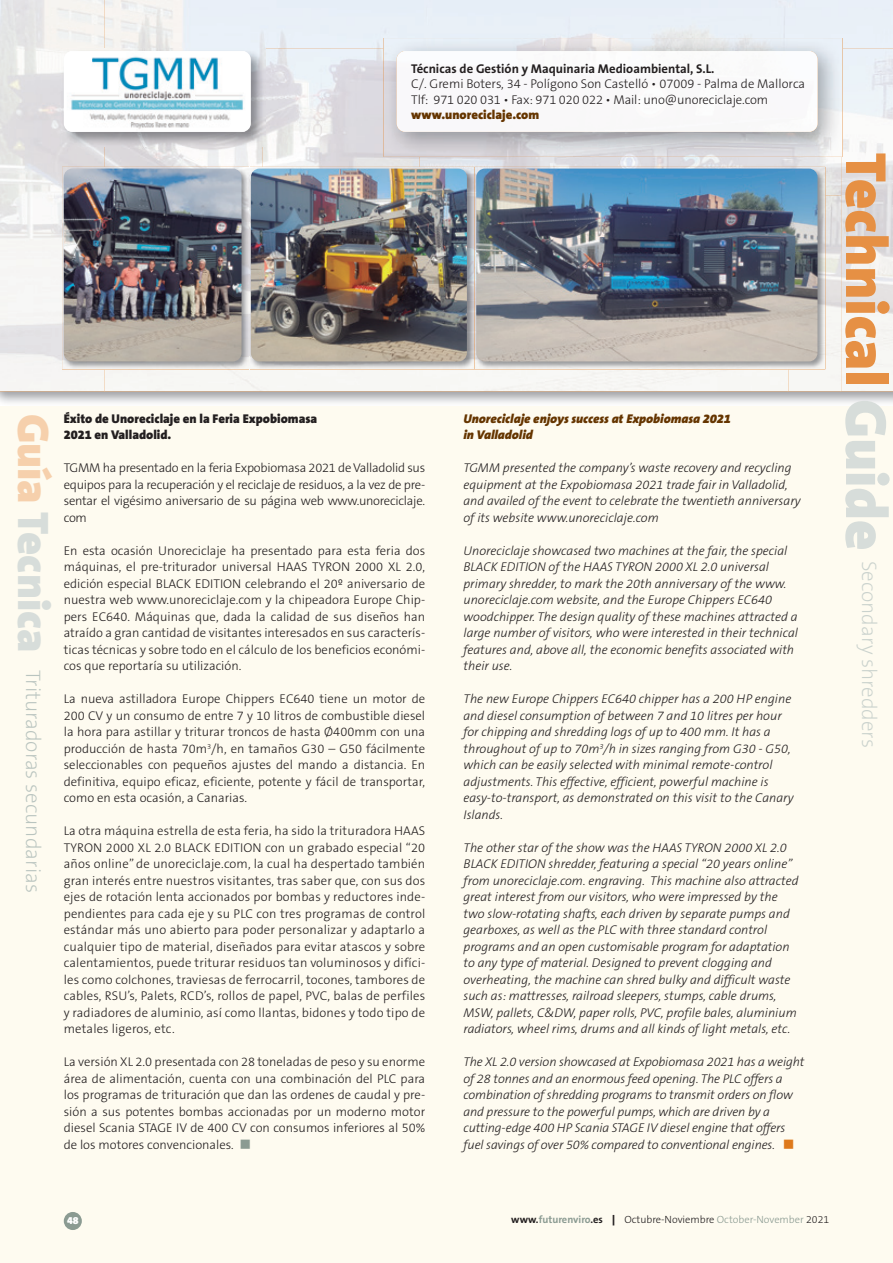
<style>
.page{position:relative;width:893px;height:1263px;background:#fff}
.page>*{position:absolute;margin:0;border:0;box-sizing:border-box;transform-origin:0 0}
.t1{font:900 58.5px "The Sans B9";color:#e69044}
.t2{font:200 21px "The Sans B2";color:#b9c4bf}
.t3{font:200 21px "The Sans B2";color:#cad2cd}
.t4{font:300 12.75px/16.5px "The Sans B3";color:#231f20;text-align:justify}
.t5{font:italic 300 12.75px/16.5px "The Sans B3";color:#231f20}
.t6{font:900 12.75px/16.5px "The Sans B9";color:#231f20}
.t7{font:italic 900 12.75px/16.5px "The Sans B9";color:#653500}
.t8{font:700 12.75px "The Sans B7";color:#231f20}
.t9{font:900 12.75px "The Sans B9";color:#653500}
.t10{font:300 10.5px "The Sans B3";color:#231f20}
.t11{font:900 10.5px "The Sans B9";color:#fff}
.s1{font-family:"The Sans B9";font-weight:900;font-size:44.4px;color:#f6d0ac}
.s2{font-family:"The Sans B9";font-weight:900;font-size:44.4px;color:#d7ddda}
.s3{font-style:italic}
.s4{color:#8b9b92}
.s5{color:#de791b}
.s6{color:#d7ddda}
.s7{font-family:"The Sans B7";font-weight:700}
.s8{font-family:"The Sans B7";font-weight:700;color:#8b9b92}
.s9{font-family:"The Sans B9";font-weight:900}
</style>
<div class="page">
<div style="left:0;top:406px;width:893px;height:857px;background:#fefbf0"></div>
<div style="left:64px;top:1212px;width:18px;height:18px;background:#8b9b92;border-radius:50%"></div>
<img style="left:262px;top:48px;width:158px;height:119px">
<img style="left:841px;top:48px;width:52px;height:343px">
<img style="left:104px;top:146px;width:159px;height:21px">
<img style="left:420px;top:157px;width:421px;height:38px">
<img style="left:788px;top:195px;width:53px;height:196px">
<img style="left:62px;top:167px;width:187px;height:202px">
<img style="left:64px;top:169px;width:178px;height:192px">
<img style="left:249px;top:167px;width:576px;height:202px">
<img style="left:251px;top:169px;width:216px;height:192px">
<img style="left:476px;top:169px;width:341px;height:192px">
<img style="left:61px;top:49px;width:204px;height:97px">
<div style="left:64px;top:51px;width:187px;height:81px;background:#fff;border-radius:9px"></div>
<img style="left:67px;top:51px;width:178px;height:81px">
<img style="left:384px;top:38px;width:458px;height:119px">
<img style="left:397px;top:51px;width:420px;height:81px">
<p class="t8" style="left:411px;top:62px;width:305px">Técnicas de Gestión y Maquinaria Medioambiental, S.L.</p>
<p class="t4" style="left:411px;top:77px;width:396px;line-height:15.3px">C/. Gremi Boters, 34 - Polígono Son Castelló • 07009 - Palma de Mallorca<br>Tlf: 971 020 031 • Fax: 971 020 022 • Mail: uno@unoreciclaje.com</p>
<p class="t9" style="left:411px;top:108px;width:130px">www.unoreciclaje.com</p>
<h2 class="t2" style="left:44px;top:414px;width:481px;rotate:90deg"><span class="s1">Guía</span> <span class="s2">Tecnica</span> Trituradoras secundarias</h2>
<p class="t6" style="left:64px;top:411px;width:255px">Éxito de Unoreciclaje en la Feria Expobiomasa<br>2021 en Valladolid.</p>
<p class="t4" style="left:64px;top:460px;width:363px">TGMM ha presentado en la feria Expobiomasa 2021 de Valladolid sus equipos para la recuperación y el reciclaje de residuos, a la vez de pre&shy;sentar el vigésimo aniversario de su página web www.unoreciclaje. com</p>
<p class="t4" style="left:64px;top:543px;width:363px">En esta ocasión Unoreciclaje ha presentado para esta feria dos máquinas, el pre-triturador universal HAAS TYRON 2000 XL 2.0, edición especial BLACK EDITION celebrando el 20º aniversario de nuestra web www.unoreciclaje.com y la chipeadora Europe Chip&shy;pers EC640. Máquinas que, dada la calidad de sus diseños han atraído a gran cantidad de visitantes interesados en sus caracterís&shy;ticas técnicas y sobre todo en el cálculo de los beneficios económi&shy;cos que reportaría su utilización.</p>
<p class="t4" style="left:64px;top:691px;width:363px">La nueva astilladora Europe Chippers EC640 tiene un motor de 200 CV y un consumo de entre 7 y 10 litros de combustible diesel la hora para astillar y triturar troncos de hasta Ø400mm con una producción de hasta 70m<sup>3</sup>/h, en tamaños G30 – G50 fácilmente seleccionables con pequeños ajustes del mando a distancia. En definitiva, equipo eficaz, eficiente, potente y fácil de transportar, como en esta ocasión, a Canarias.</p>
<p class="t4" style="left:64px;top:823px;width:363px">La otra máquina estrella de esta feria, ha sido la trituradora HAAS TYRON 2000 XL 2.0 BLACK EDITION con un grabado especial “20 años online” de unoreciclaje.com, la cual ha despertado también gran interés entre nuestros visitantes, tras saber que, con sus dos ejes de rotación lenta accionados por bombas y reductores inde&shy;pendientes para cada eje y su PLC con tres programas de control estándar más uno abierto para poder personalizar y adaptarlo a cualquier tipo de material, diseñados para evitar atascos y sobre calentamientos, puede triturar residuos tan voluminosos y difíci&shy;les como colchones, traviesas de ferrocarril, tocones, tambores de cables, RSU’s, Palets, RCD’s, rollos de papel, PVC, balas de perfiles y radiadores de aluminio, así como llantas, bidones y todo tipo de metales ligeros, etc.</p>
<p class="t4" style="left:64px;top:1054px;width:363px">La versión XL 2.0 presentada con 28 toneladas de peso y su enorme área de alimentación, cuenta con una combinación del PLC para los programas de trituración que dan las ordenes de caudal y pre&shy;sión a sus potentes bombas accionadas por un moderno motor diesel Scania STAGE IV de 400 CV con consumos inferiores al 50% de los motores convencionales<span class="s3">.</span> <span class="s4">■</span></p>
<p class="t7" style="left:463px;top:411px;width:269px">Unoreciclaje enjoys success at Expobiomasa 2021 in Valladolid</p>
<p class="t5" style="left:463px;top:460px;width:339px">TGMM presented the company’s waste recovery and recycling equipment at the Expobiomasa 2021 trade fair in Valladolid, and availed of the event to celebrate the twentieth anniversary of its website www.unoreciclaje.com</p>
<p class="t5" style="left:463px;top:543px;width:336px">Unoreciclaje showcased two machines at the fair, the special BLACK EDITION of the HAAS TYRON 2000 XL 2.0 universal primary shredder, to mark the 20th anniversary of the www. unoreciclaje.com website, and the Europe Chippers EC640 woodchipper. The design quality of these machines attracted a large number of visitors, who were interested in their technical features and, above all, the economic benefits associated with their use.</p>
<p class="t5" style="left:463px;top:691px;width:332px">The new Europe Chippers EC640 chipper has a 200 HP engine and diesel consumption of between 7 and 10 litres per hour for chipping and shredding logs of up to 400 mm. It has a throughout of up to 70m<sup>3</sup>/h in sizes ranging from G30 - G50, which can be easily selected with minimal remote-control adjustments. This effective, efficient, powerful machine is easy-to-transport, as demonstrated on this visit to the Canary Islands.</p>
<p class="t5" style="left:463px;top:840px;width:337px">The other star of the show was the HAAS TYRON 2000 XL 2.0<br>BLACK EDITION shredder, featuring a special “20 years online” from unoreciclaje.com. engraving. This machine also attracted great interest from our visitors, who were impressed by the two slow-rotating shafts, each driven by separate pumps and gearboxes, as well as the PLC with three standard control programs and an open customisable program for adaptation to any type of material. Designed to prevent clogging and overheating, the machine can shred bulky and difficult waste such as: mattresses, railroad sleepers, stumps, cable drums, MSW, pallets, C&amp;DW, paper rolls, PVC, profile bales, aluminium radiators, wheel rims, drums and all kinds of light metals, etc.</p>
<p class="t5" style="left:463px;top:1054px;width:342px">The XL 2.0 version showcased at Expobiomasa 2021 has a weight of 28 tonnes and an enormous feed opening. The PLC offers a combination of shredding programs to transmit orders on flow and pressure to the powerful pumps, which are driven by a cutting-edge 400 HP Scania STAGE IV diesel engine that offers fuel savings of over 50% compared to conventional engines. <span class="s5">■</span></p>
<h1 class="t1" style="left:897px;top:153px;width:399px;rotate:90deg">Technical <span class="s6">Guide</span></h1>
<h2 class="t3" style="left:880px;top:561px;width:189px;rotate:90deg">Secondary shredders</h2>
<p class="t11" style="left:67px;top:1215px;width:13px">48</p>
<p class="t10" style="left:511px;top:1214px;width:319px"><span class="s7">www.</span><span class="s8">futurenviro</span><span class="s7">.es</span> <span class="s9">|</span> Octubre-Noviembre <span class="s4">October-November</span> 2021</p>
</div>
